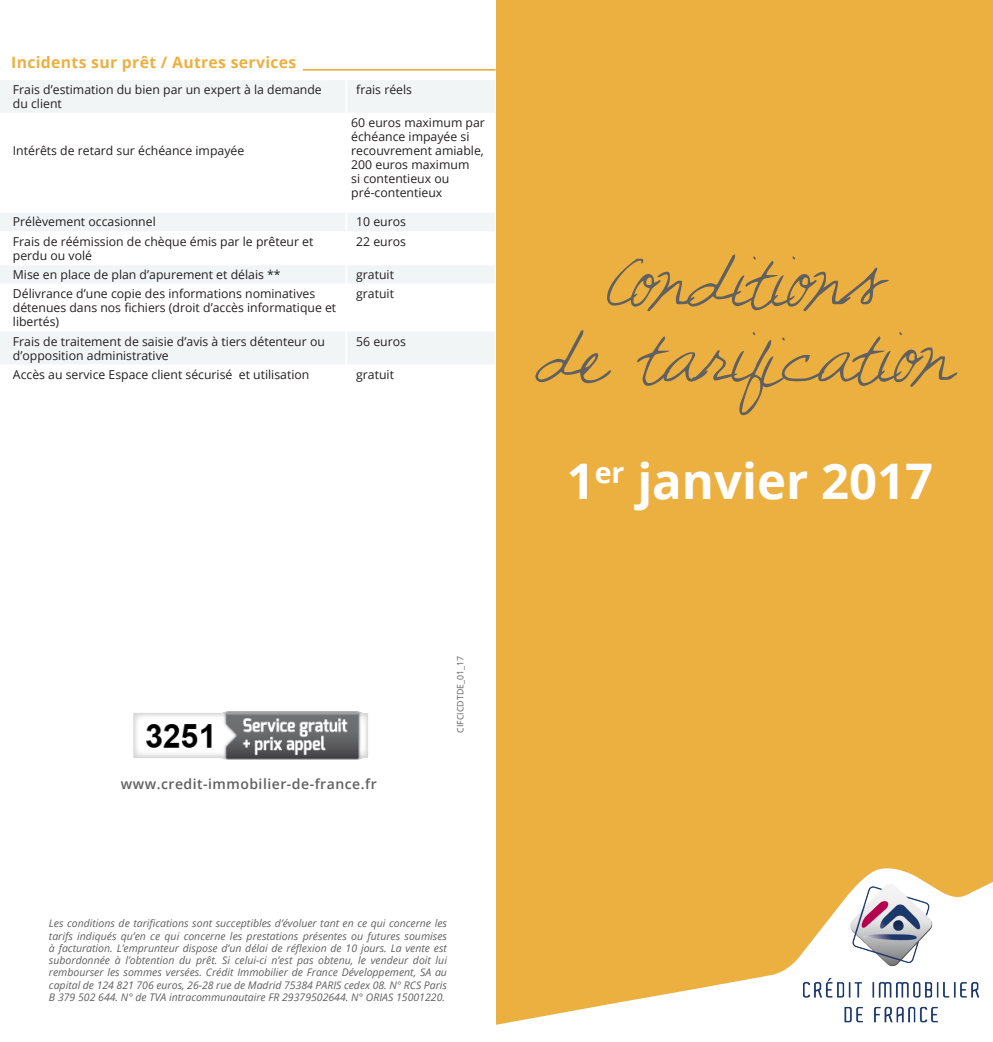
<style>
.page{position:relative;width:993px;height:1042px;background:#fff}
.page>*{position:absolute;margin:0;border:0;box-sizing:border-box;transform-origin:0 0}
.t1{font:63px "Sunshine In My Soul";letter-spacing:-.05em;color:#606060}
.t2{font:700 49px "Open Sans";color:#fff}
.t3{font:700 15.75px "Open Sans";letter-spacing:.02em;color:#ecb041}
.t4{font:600 14px "Open Sans";letter-spacing:.035em;color:#606060}
.t5{font:12.25px/14px "Open Sans";color:#231f20}
.t6{font:italic 10.5px/12.2px "Open Sans";color:#606060;text-align:justify}
.Normal_e{font:8.75px "Open Sans";color:#606060}
</style>
<div class="page">
<hr style="left:303px;top:69px;width:192px;height:2px;background:#ecb041">
<div style="left:496px;top:0;width:496px;height:1042px;background:#ecb041"></div>
<img style="left:133px;top:711px;width:235px;height:48px">
<svg style="left:496px;top:969px;width:290px;height:73px;fill:#fff"></svg>
<div style="left:0;top:80px;width:495px;height:33px;background:#f2f5f6"></div>
<svg style="left:0;top:213px;width:495px;height:151px"></svg>
<hr style="left:0;top:264px;width:346px;height:1px;background:#fff">
<hr style="left:0;top:284px;width:346px;height:1px;background:#fff">
<hr style="left:346px;top:264px;width:149px;height:1px;background:#fff">
<hr style="left:346px;top:284px;width:149px;height:1px;background:#fff">
<hr style="left:345px;top:80px;width:2px;height:33px;background:#fff">
<svg style="left:345px;top:213px;width:2px;height:18px"></svg>
<hr style="left:345px;top:231px;width:2px;height:33px;background:#fff">
<svg style="left:345px;top:265px;width:2px;height:19px"></svg>
<hr style="left:345px;top:284px;width:2px;height:47px;background:#fff">
<hr style="left:345px;top:331px;width:2px;height:34px;background:#fff">
<img style="left:786px;top:868px;width:206px;height:174px">
<p class="t3" style="left:11px;top:51px;width:286px">Incidents sur prêt / Autres services</p>
<p class="t5" style="left:13px;top:82px;width:310px">Frais d’estimation du bien par un expert à la demande du client</p>
<p class="t5" style="left:356px;top:82px;width:57px">frais réels</p>
<p class="t5" style="left:13px;top:143px;width:233px">Intérêts de retard sur échéance impayée</p>
<p class="t5" style="left:351px;top:115px;width:135px">60 euros maximum par échéance impayée si recouvrement amiable,<br>200 euros maximum<br>si contentieux ou pré-contentieux</p>
<p class="t5" style="left:13px;top:215px;width:144px">Prélèvement occasionnel</p>
<p class="t5" style="left:356px;top:215px;width:51px">10 euros</p>
<p class="t5" style="left:13px;top:234px;width:302px">Frais de réémission de chèque émis par le prêteur et perdu ou volé</p>
<p class="t5" style="left:356px;top:234px;width:51px">22 euros</p>
<p class="t5" style="left:13px;top:267px;width:269px">Mise en place de plan d’apurement et délais **</p>
<p class="t5" style="left:356px;top:267px;width:39px">gratuit</p>
<p class="t5" style="left:13px;top:287px;width:325px">Délivrance d’une copie des informations nominatives détenues dans nos fichiers (droit d’accès informatique et libertés)</p>
<p class="t5" style="left:356px;top:287px;width:39px">gratuit</p>
<p class="t5" style="left:13px;top:334px;width:313px">Frais de traitement de saisie d’avis à tiers détenteur ou d’opposition administrative</p>
<p class="t5" style="left:356px;top:334px;width:51px">56 euros</p>
<p class="t5" style="left:13px;top:367px;width:298px">Accès au service Espace client sécurisé et utilisation</p>
<p class="t5" style="left:356px;top:367px;width:39px">gratuit</p>
<p class="t1" style="left:606px;top:247px;width:275px">Conditions</p>
<p class="t1" style="left:534px;top:323px;width:419px">de tarification</p>
<p class="t2" style="left:566px;top:446px;width:367px">1<sup>er</sup> janvier 2017</p>
<p class="t4" style="left:121px;top:774px;width:257px">www.credit-immobilier-de-france.fr</p>
<p class="Normal_e" style="left:454px;top:732px;width:78px;rotate:-90deg">CIFCICDTDE_01_17</p>
<p class="t6" style="left:49px;top:917px;width:399px">Les conditions de tarifications sont succeptibles d’évoluer tant en ce qui concerne les tarifs indiqués qu’en ce qui concerne les prestations présentes ou futures soumises à facturation. L’emprunteur dispose d’un délai de réflexion de 10 jours. La vente est subordonnée à l’obtention du prêt. Si celui-ci n’est pas obtenu, le vendeur doit lui rembourser les sommes versées. Crédit Immobilier de France Développement, SA au capital de 124 821 706 euros, 26-28 rue de Madrid 75384 PARIS cedex 08. N° RCS Paris B 379 502 644. N° de TVA intracommunautaire FR 29379502644. N° ORIAS 15001220.</p>
</div>
